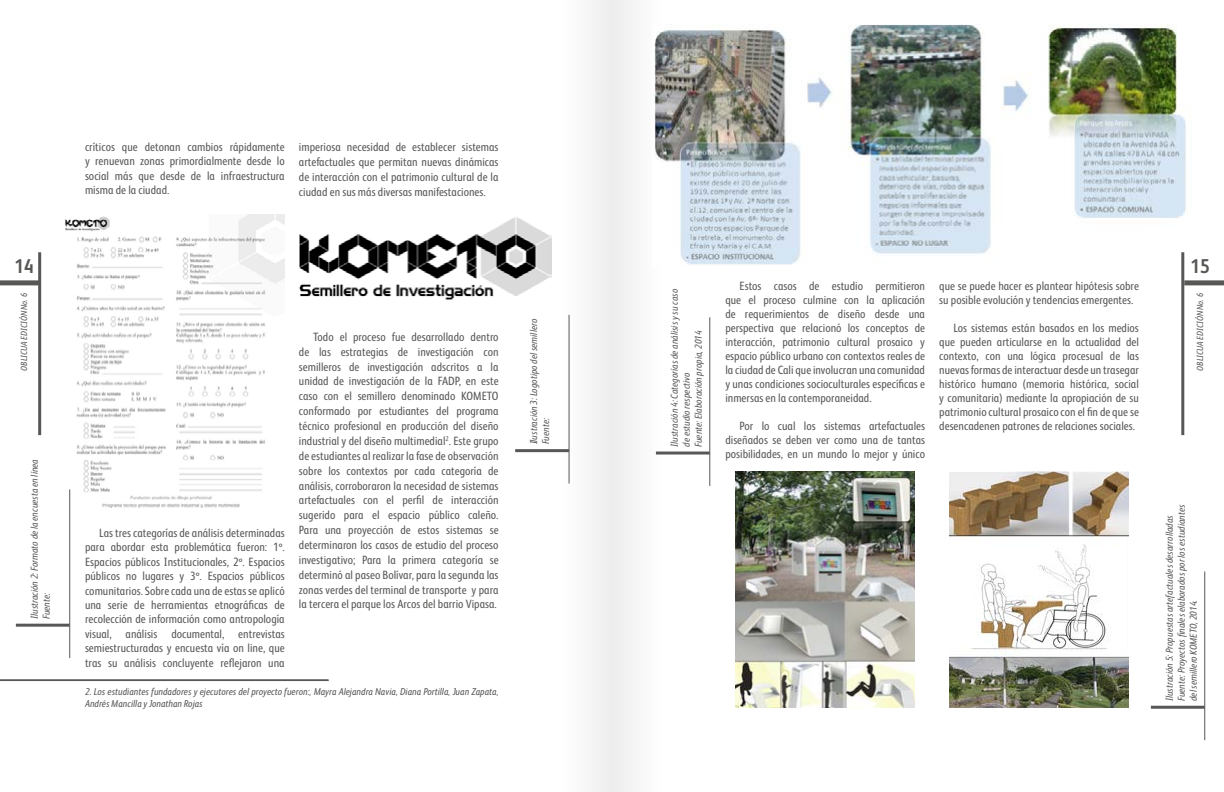
<style>
.page{position:relative;width:1224px;height:792px;background:#fff}
.page>*{position:absolute;margin:0;border:0;box-sizing:border-box;transform-origin:0 0}
.t1{font:700 20px "FS Albert Pro Narrow";color:#575756}
.t2{font:12px/14.9px "FS Albert Pro Narrow";color:#575756;text-align:justify}
.t3{font:italic 10px/12px "FS Albert Pro Narrow";color:#575756}
.t4{font:italic 9px "FS Albert Pro Narrow";color:#575756}
</style>
<div class="page">
<hr style="left:38px;top:252px;width:3px;height:183px;background:#575756">
<hr style="left:1181px;top:252px;width:3px;height:183px;background:#575756">
<div style="left:0;top:280px;width:40px;height:5px;background:#575756"></div>
<div style="left:1184px;top:280px;width:40px;height:5px;background:#575756"></div>
<div style="left:562px;top:0;width:50px;height:792px;background:#f6f6f6"></div>
<div style="left:612px;top:0;width:50px;height:792px;background:#f4f4f4"></div>
<img style="left:65px;top:214px;width:220px;height:296px">
<hr style="left:69px;top:489px;width:1px;height:169px;background:#575756">
<hr style="left:16px;top:624px;width:54px;height:3px;background:#575756">
<img style="left:299px;top:217px;width:252px;height:83px">
<hr style="left:569px;top:315px;width:1px;height:169px;background:#575756">
<hr style="left:515px;top:449px;width:54px;height:3px;background:#575756">
<hr style="left:0;top:680px;width:329px;height:1px;background:#575756">
<img style="left:652px;top:24px;width:534px;height:243px">
<hr style="left:709px;top:317px;width:1px;height:169px;background:#575756">
<hr style="left:656px;top:452px;width:54px;height:3px;background:#575756">
<img style="left:736px;top:472px;width:179px;height:235px">
<img style="left:950px;top:472px;width:179px;height:235px">
<hr style="left:1204px;top:571px;width:1px;height:169px;background:#575756">
<hr style="left:1151px;top:706px;width:54px;height:3px;background:#575756">
<p class="t2" style="left:85px;top:139px;width:201px;line-height:14.4px">críticos que detonan cambios rápidamente y renuevan zonas primordialmente desde lo social más que desde de la infraestructura misma de la ciudad.</p>
<p class="t2" style="left:299px;top:139px;width:201px">imperiosa necesidad de establecer sistemas artefactuales que permitan nuevas dinámicas de interacción con el patrimonio cultural de la ciudad en sus más diversas manifestaciones.</p>
<h1 class="t1" style="left:14px;top:251px;width:21px">14</h1>
<h1 class="t1" style="left:1190px;top:251px;width:21px">15</h1>
<p class="t4" style="left:18px;top:371px;width:79px;rotate:-90deg">OBLICUA EDICIÓN No. 6</p>
<p class="t4" style="left:1194px;top:371px;width:79px;rotate:-90deg">OBLICUA EDICIÓN No. 6</p>
<p class="t2" style="left:725px;top:278px;width:201px;line-height:14px;text-indent:14px">Estos casos de estudio permitieron que el proceso culmine con la aplicación de requerimientos de diseño desde una perspectiva que relacionó los conceptos de interacción, patrimonio cultural prosaico y espacio público urbano con contextos reales de la ciudad de Cali que involucran una comunidad y unas condiciones socioculturales específicas e inmersas en la contemporaneidad.</p>
<p class="t2" style="left:725px;top:418px;width:201px;line-height:14px;text-indent:14px">Por lo cual los sistemas artefactuales diseñados se deben ver como una de tantas posibilidades, en un mundo lo mejor y único</p>
<p class="t2" style="left:939px;top:278px;width:201px;line-height:14px">que se puede hacer es plantear hipótesis sobre su posible evolución y tendencias emergentes.</p>
<p class="t2" style="left:939px;top:320px;width:201px;line-height:14px;text-indent:14px">Los sistemas están basados en los medios que pueden articularse en la actualidad del contexto, con una lógica procesual de las nuevas formas de interactuar desde un trasegar histórico humano (memoria histórica, social y comunitaria) mediante la apropiación de su patrimonio cultural prosaico con el fin de que se desencadenen patrones de relaciones sociales.</p>
<p class="t3" style="left:668px;top:447px;width:159px;rotate:-90deg">Ilustración 4: Categorías de análisis y su caso de estudio respectivo<br>Fuente: Elaboración propia, 2014</p>
<p class="t3" style="left:527px;top:444px;width:127px;rotate:-90deg">Ilustración 3: Logotipo del semillero<br>Fuente:</p>
<p class="t2" style="left:299px;top:329px;width:201px;text-indent:14px">Todo el proceso fue desarrollado dentro de las estrategias de investigación con semilleros de investigación adscritos a la unidad de investigación de la FADP, en este caso con el semillero denominado KOMETO conformado por estudiantes del programa técnico profesional en producción del diseño industrial y del diseño multimedial<sup>2</sup>. Este grupo de estudiantes al realizar la fase de observación sobre los contextos por cada categoría de análisis, corroboraron la necesidad de sistemas artefactuales con el perfil de interacción sugerido para el espacio público caleño.<br>Para una proyección de estos sistemas se determinaron los casos de estudio del proceso investigativo; Para la primera categoría se determinó al paseo Bolívar, para la segunda las zonas verdes del terminal de transporte y para la tercera el parque los Arcos del barrio Vipasa.</p>
<p class="t3" style="left:28px;top:619px;width:161px;rotate:-90deg">Ilustración 2: Formato de la encuesta en línea<br>Fuente:</p>
<p class="t3" style="left:1163px;top:701px;width:198px;rotate:-90deg">Ilustración 5: Propuestas artefactuales desarrolladas<br>Fuente: Proyectos finales elaborados por los estudiantes del semillero KOMETO, 2014.</p>
<p class="t2" style="left:85px;top:525px;width:201px;line-height:14.4px;text-indent:14px">Las tres categorías de análisis determinadas para abordar esta problemática fueron: 1º.<br>Espacios públicos Institucionales, 2º. Espacios públicos no lugares y 3º. Espacios públicos comunitarios. Sobre cada una de estas se aplicó una serie de herramientas etnográficas de recolección de información como antropología visual, análisis documental, entrevistas semiestructuradas y encuesta vía on line, que tras su análisis concluyente reflejaron una</p>
<p class="t3" style="left:85px;top:685px;width:415px">2. Los estudiantes fundadores y ejecutores del proyecto fueron:, Mayra Alejandra Navia, Diana Portilla, Juan Zapata,<br>Andrés Mancilla y Jonathan Rojas</p>
</div>
